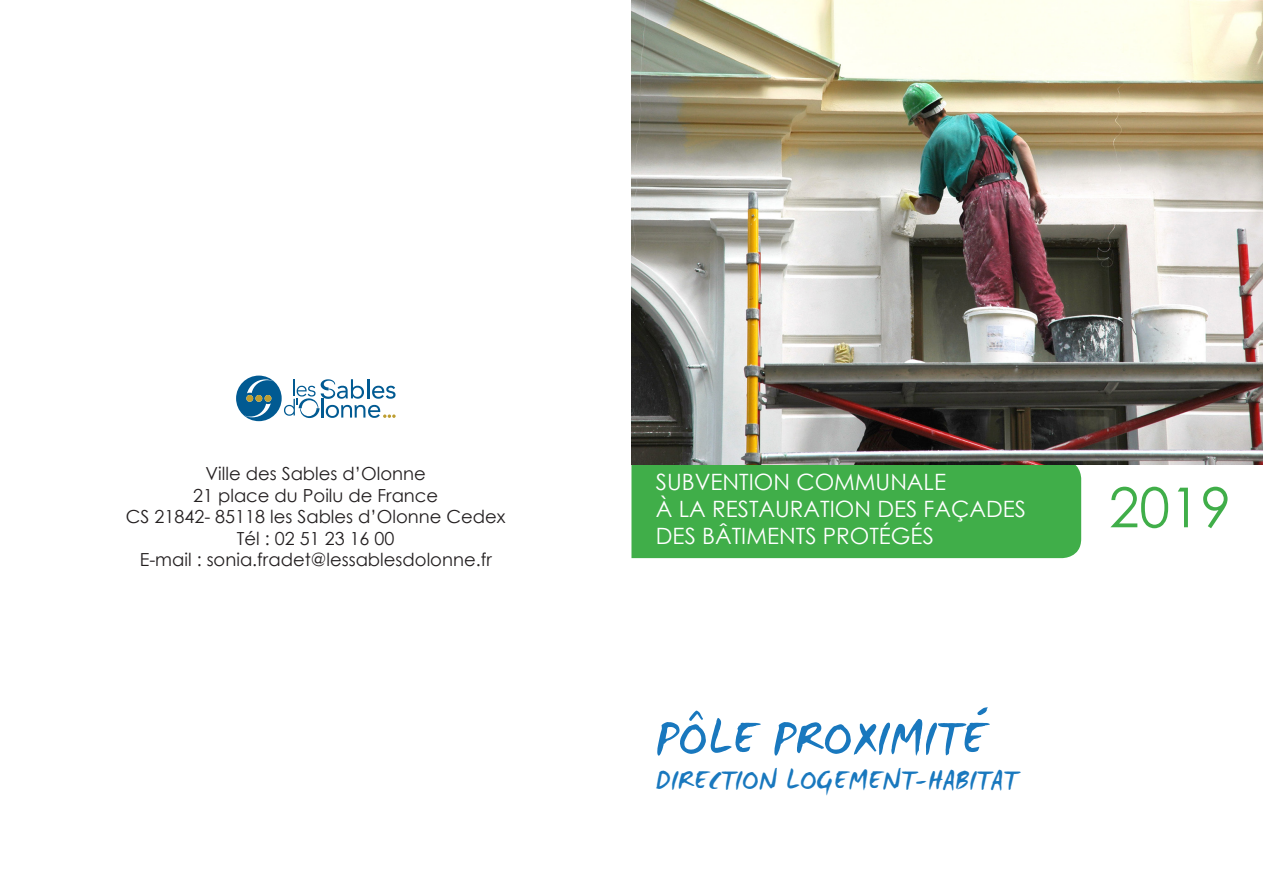
<style>
.page{position:relative;width:1263px;height:893px;background:#fff}
.page>*{position:absolute;margin:0;border:0;box-sizing:border-box;transform-origin:0 0}
.t1{font:55.2px "Century Gothic";color:#40ae49}
.t2{font:52.2px "WC Mano Negra Bta";color:#1978be}
.t3{font:30px "WC Mano Negra Bta";color:#1978be}
.t4{font:22.5px "Century Gothic";color:#fff}
.t5{font:18px "Century Gothic";color:#231f20}
</style>
<div class="page">
<div style="left:631px;top:465px;width:450px;height:93px;background:#40ae49"></div>
<img style="left:631px;top:0;width:632px;height:465px">
<svg style="left:236px;top:376px;width:160px;height:45px"></svg>
<div style="left:246px;top:395px;width:7px;height:7px;background:#be9e30;border-radius:50%"></div>
<div style="left:255px;top:395px;width:7px;height:7px;background:#be9e30;border-radius:50%"></div>
<div style="left:265px;top:395px;width:6px;height:7px;background:#be9e30;border-radius:50%"></div>
<p class="t5" style="left:206px;top:461px;width:222px">Ville des Sables d’Olonne</p>
<p class="t5" style="left:193px;top:482px;width:247px">21 place du Poilu de France</p>
<p class="t5" style="left:126px;top:504px;width:381px">CS 21842- 85118 les Sables d’Olonne Cedex</p>
<p class="t5" style="left:237px;top:526px;width:159px">Tél : 02 51 23 16 00</p>
<p class="t5" style="left:140px;top:547px;width:354px">E-mail : sonia.fradet@lessablesdolonne.fr</p>
<p class="t4" style="left:656px;top:466px;width:292px">SUBVENTION COMMUNALE</p>
<p class="t4" style="left:656px;top:493px;width:372px">À LA RESTAURATION DES FAÇADES</p>
<p class="t4" style="left:656px;top:520px;width:279px">DES BÂTIMENTS PROTÉGÉS</p>
<p class="t2" style="left:656px;top:703px;width:334px">PÔLE PROXIMITÉ</p>
<p class="t3" style="left:656px;top:760px;width:363px">DIRECTION LOGEMENT-HABITAT</p>
<p class="t1" style="left:1109px;top:469px;width:124px">2019</p>
</div>
